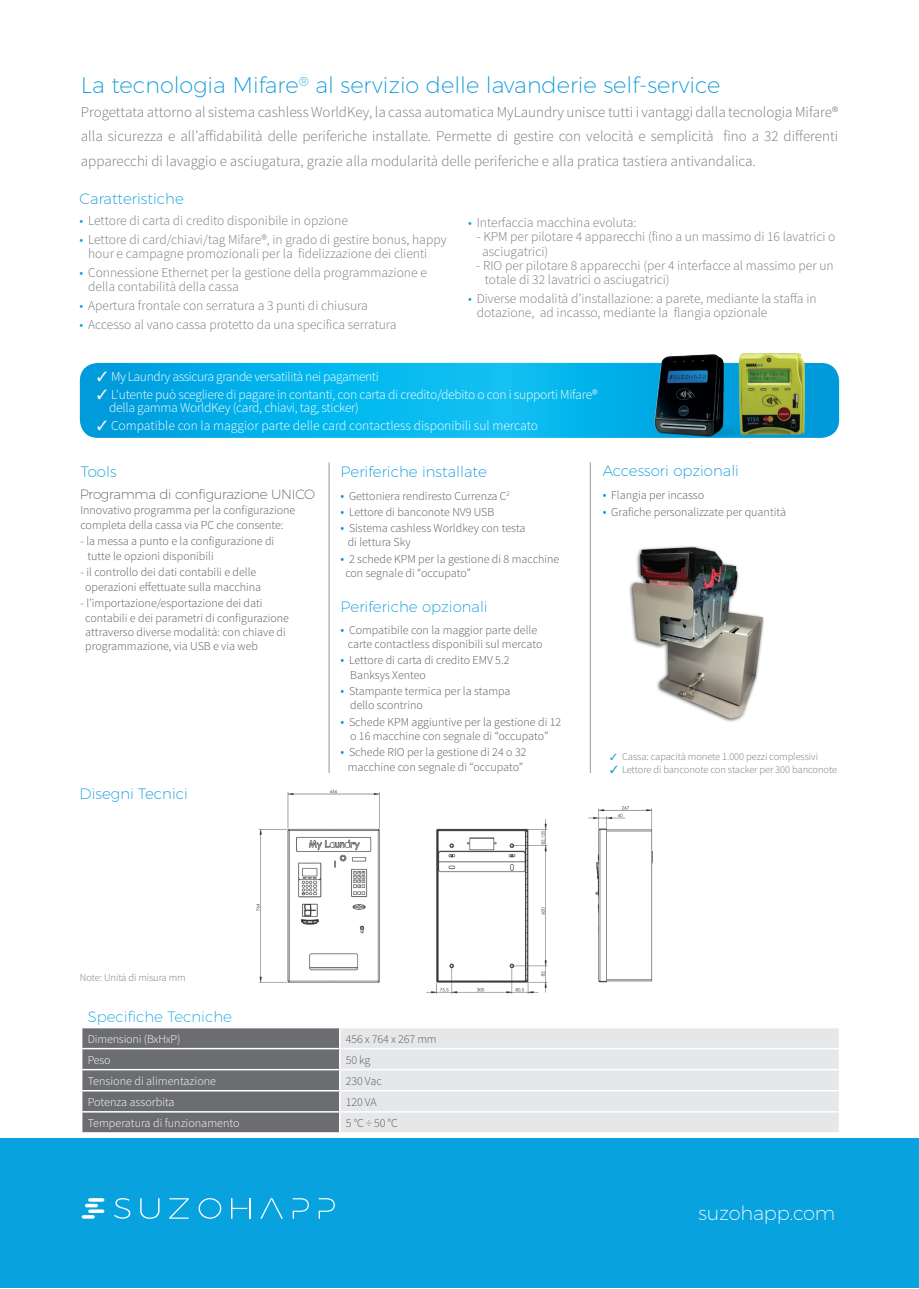
<style>
.page{position:relative;width:919px;height:1289px;background:#fff}
.page>*{position:absolute;margin:0;border:0;box-sizing:border-box;transform-origin:0 0}
.t1{font:200 22.5px "Montserrat";color:#0095d9}
.t2{font:200 19.5px "Montserrat";letter-spacing:-.01em;color:#fff}
.Descrizione{font:300 15px/24px "Source Sans Pro";color:#787a7d;text-align:justify}
.Testo_elenco_Puntato{font:200 15px "Montserrat";color:#0095d9}
.Testo_Tabella{font:200 15px "Montserrat";color:#08a2de}
.Titoli{font:200 15px "Montserrat";color:#0095d9}
.Prestazioni_-_Puntin{font:300 13.5px/14.4px "Source Sans Pro";color:#787a7d}
.Descrizione-2{font:300 13.5px "Source Sans Pro";letter-spacing:-.02em;color:#fff}
.Descrizione-3{font:300 13.5px "Source Sans Pro";color:#fff}
.t3{font:200 13.5px "Montserrat";letter-spacing:-.02em;color:#57585a}
.Testo_Tabella-2{font:300 12.15px "Source Sans Pro";color:#fff}
.t4{font:300 12px/14.4px "Source Sans Pro";color:#57585a}
.t5{font:300 12px "Source Sans Pro";letter-spacing:-.01em;color:#fff}
.t6{font:300 10.5px "Source Sans Pro";letter-spacing:-.01em;color:#787a7d}
.s1{color:#08a2de}
.s2{font-size:13.5px;color:#0095d9}
</style>
<div class="page">
<div style="left:0;top:1137px;width:918px;height:150px;background:#08a2de"></div>
<svg style="left:140px;top:1198px;width:19px;height:20px"></svg>
<svg style="left:169px;top:1198px;width:20px;height:20px"></svg>
<svg style="left:198px;top:1198px;width:23px;height:20px"></svg>
<svg style="left:260px;top:1198px;width:23px;height:20px"></svg>
<svg style="left:293px;top:1198px;width:16px;height:20px"></svg>
<svg style="left:114px;top:1198px;width:16px;height:20px"></svg>
<svg style="left:231px;top:1198px;width:19px;height:20px"></svg>
<svg style="left:318px;top:1198px;width:17px;height:20px"></svg>
<hr style="left:88px;top:1198px;width:16px;height:3px;background:#fff;border-radius:2px">
<svg style="left:85px;top:1203px;width:13px;height:4px"></svg>
<hr style="left:88px;top:1209px;width:16px;height:3px;background:#fff;border-radius:2px">
<svg style="left:82px;top:1214px;width:13px;height:4px"></svg>
<svg style="left:80px;top:363px;width:759px;height:75px;background:#06b1e9"></svg>
<img style="left:631px;top:354px;width:101px;height:84px">
<img style="left:732px;top:353px;width:81px;height:85px">
<img style="left:256px;top:789px;width:397px;height:205px">
<img style="left:629px;top:546px;width:135px;height:176px">
<hr style="left:329px;top:463px;width:1px;height:309px;background:#939598">
<hr style="left:590px;top:463px;width:1px;height:309px;background:#939598">
<div style="left:340px;top:1028px;width:498px;height:104px;background:#e6e7e9"></div>
<hr style="left:340px;top:1047px;width:500px;height:2px;background:#fff">
<hr style="left:340px;top:1068px;width:500px;height:2px;background:#fff">
<svg style="left:838px;top:1028px;width:1px;height:61px"></svg>
<hr style="left:340px;top:1089px;width:500px;height:2px;background:#fff">
<hr style="left:340px;top:1111px;width:500px;height:1px;background:#fff">
<svg style="left:81px;top:1028px;width:259px;height:104px;background:#767779"></svg>
<p class="t1" style="left:81px;top:72px;width:641px">La tecnologia Mifare<sup>®</sup> al servizio delle lavanderie self-service</p>
<p class="Descrizione" style="left:81px;top:101px;width:758px">Progettata attorno al sistema cashless WorldKey, la cassa automatica MyLaundry unisce tutti i vantaggi dalla tecnologia Mifare® alla sicurezza e all’affidabilità delle periferiche installate. Permette di gestire con velocità e semplicità fino a 32 differenti apparecchi di lavaggio e asciugatura, grazie alla modularità delle periferiche e alla pratica tastiera antivandalica.</p>
<p class="Titoli" style="left:80px;top:189px;width:106px">Caratteristiche</p>
<p class="Prestazioni_-_Puntin" style="left:80px;top:213px;width:270px"><span class="s1">•</span> Lettore di carta di credito disponibile in opzione</p>
<p class="Prestazioni_-_Puntin" style="left:88px;top:232px;width:360px;text-indent:-9px"><span class="s1">•</span> Lettore di card/chiavi/tag Mifare®, in grado di gestire bonus, happy hour e campagne promozionali per la fidelizzazione dei clienti</p>
<p class="Prestazioni_-_Puntin" style="left:88px;top:265px;width:340px;text-indent:-9px"><span class="s1">•</span> Connessione Ethernet per la gestione della programmazione e della contabilità della cassa</p>
<p class="Prestazioni_-_Puntin" style="left:80px;top:298px;width:290px"><span class="s1">•</span> Apertura frontale con serratura a 3 punti di chiusura</p>
<p class="Prestazioni_-_Puntin" style="left:80px;top:317px;width:318px"><span class="s1">•</span> Accesso al vano cassa protetto da una specifica serratura</p>
<p class="Prestazioni_-_Puntin" style="left:468px;top:215px;width:170px"><span class="s1">•</span> Interfaccia macchina evoluta:</p>
<p class="Prestazioni_-_Puntin" style="left:482px;top:229px;width:355px;text-indent:-5px">- KPM per pilotare 4 apparecchi (fino a un massimo di 16 lavatrici o asciugatrici)</p>
<p class="Prestazioni_-_Puntin" style="left:476px;top:258px;width:359px">- RIO per pilotare 8 apparecchi (per 4 interfacce al massimo per un</p>
<p class="Prestazioni_-_Puntin" style="left:485px;top:273px;width:186px">totale di 32 lavatrici o asciugatrici)</p>
<p class="Prestazioni_-_Puntin" style="left:476px;top:291px;width:341px;text-indent:-9px"><span class="s1">•</span> Diverse modalità d’installazione: a parete, mediante la staffa in dotazione, ad incasso, mediante la flangia opzionale</p>
<p class="Descrizione-2" style="left:97px;top:368px;width:283px">✓ My Laundry assicura grande versatilità nei pagamenti</p>
<p class="Descrizione-2" style="left:97px;top:386px;width:502px">✓ L'utente può scegliere di pagare in contanti, con carta di credito/debito o con i supporti Mifare®</p>
<p class="Descrizione-2" style="left:109px;top:399px;width:251px">della gamma WorldKey (card, chiavi, tag, sticker)</p>
<p class="Descrizione-3" style="left:97px;top:417px;width:442px">✓ Compatible con la maggior parte delle card contactless disponibili sul mercato</p>
<p class="Testo_elenco_Puntato" style="left:81px;top:463px;width:37px">Tools</p>
<p class="t3" style="left:80px;top:486px;width:237px">Programma di configurazione UNICO</p>
<p class="t4" style="left:80px;top:503px;width:216px">Innovativo programma per la configurazione completa della cassa via PC che consente:</p>
<p class="t4" style="left:80px;top:534px;width:195px">- la messa a punto e la configurazione di</p>
<p class="t4" style="left:88px;top:548px;width:128px">tutte le opzioni disponibili</p>
<p class="t4" style="left:80px;top:565px;width:177px">- il controllo dei dati contabili e delle</p>
<p class="t4" style="left:85px;top:579px;width:178px">operazioni effettuate sulla macchina</p>
<p class="t4" style="left:80px;top:596px;width:184px">- l’importazione/esportazione dei dati</p>
<p class="t4" style="left:85px;top:610px;width:205px">contabili e dei parametri di configurazione</p>
<p class="t4" style="left:85px;top:625px;width:202px">attraverso diverse modalità: con chiave di</p>
<p class="t4" style="left:85px;top:639px;width:174px">programmazione, via USB e via web</p>
<p class="Testo_elenco_Puntato" style="left:80px;top:784px;width:110px">Disegni Tecnici</p>
<p class="Testo_elenco_Puntato" style="left:340px;top:463px;width:148px">Periferiche installate</p>
<p class="t4" style="left:340px;top:488px;width:171px"><span class="s2">•</span> Gettoniera rendiresto Currenza C<sup>2</sup></p>
<p class="t4" style="left:340px;top:504px;width:155px"><span class="s2">•</span> Lettore di banconote NV9 USB</p>
<p class="t4" style="left:340px;top:521px;width:186px"><span class="s2">•</span> Sistema cashless Worldkey con testa</p>
<p class="t4" style="left:348px;top:535px;width:64px">di lettura Sky</p>
<p class="t4" style="left:340px;top:551px;width:220px"><span class="s2">•</span> 2 schede KPM per la gestione di 8 macchine</p>
<p class="t4" style="left:345px;top:566px;width:127px">con segnale di “occupato”</p>
<p class="Testo_elenco_Puntato" style="left:340px;top:597px;width:149px">Periferiche opzionali</p>
<p class="t4" style="left:340px;top:622px;width:198px"><span class="s2">•</span> Compatibile con la maggior parte delle</p>
<p class="t4" style="left:348px;top:637px;width:196px">carte contactless disponibili sul mercato</p>
<p class="t4" style="left:340px;top:653px;width:170px"><span class="s2">•</span> Lettore di carta di credito EMV 5.2</p>
<p class="t4" style="left:350px;top:667px;width:77px">Banksys Xenteo</p>
<p class="t4" style="left:340px;top:684px;width:171px"><span class="s2">•</span> Stampante termica per la stampa</p>
<p class="t4" style="left:350px;top:698px;width:74px">dello scontrino</p>
<p class="t4" style="left:340px;top:714px;width:222px"><span class="s2">•</span> Schede KPM aggiuntive per la gestione di 12</p>
<p class="t4" style="left:350px;top:729px;width:200px">o 16 macchine con segnale di “occupato”</p>
<p class="t4" style="left:340px;top:745px;width:187px"><span class="s2">•</span> Schede RIO per la gestione di 24 o 32</p>
<p class="t4" style="left:348px;top:759px;width:177px">macchine con segnale di “occupato”</p>
<p class="Testo_elenco_Puntato" style="left:603px;top:461px;width:138px">Accessori opzionali</p>
<p class="t4" style="left:603px;top:488px;width:103px"><span class="s2">•</span> Flangia per incasso</p>
<p class="t4" style="left:603px;top:504px;width:184px"><span class="s2">•</span> Grafiche personalizzate per quantità</p>
<p class="t6" style="left:610px;top:749px;width:209px"><span class="s1">✓</span> Cassa: capacità monete 1.000 pezzi complessivi</p>
<p class="t6" style="left:610px;top:763px;width:228px"><span class="s1">✓</span> Lettore di banconote con stacker per 300 banconote</p>
<p class="t6" style="left:80px;top:971px;width:107px">Note: Unità di misura mm</p>
<p class="Testo_Tabella" style="left:88px;top:1007px;width:146px">Specifiche Tecniche</p>
<p class="t5" style="left:88px;top:1031px;width:94px">Dimensioni (BxHxP)</p>
<p class="t4" style="left:346px;top:1031px;width:92px">456 x 764 x 267 mm</p>
<p class="t5" style="left:88px;top:1052px;width:25px">Peso</p>
<p class="t4" style="left:346px;top:1052px;width:26px">50 kg</p>
<p class="Testo_Tabella-2" style="left:88px;top:1073px;width:130px">Tensione di alimentazione</p>
<p class="t4" style="left:346px;top:1073px;width:37px">230 Vac</p>
<p class="Testo_Tabella-2" style="left:88px;top:1094px;width:88px">Potenza assorbita</p>
<p class="t4" style="left:346px;top:1094px;width:32px">120 VA</p>
<p class="Testo_Tabella-2" style="left:88px;top:1115px;width:153px">Temperatura di funzionamento</p>
<p class="t4" style="left:346px;top:1115px;width:54px">5 °C ÷ 50 °C</p>
<p class="t2" style="left:698px;top:1201px;width:138px">suzohapp.com</p>
</div>
